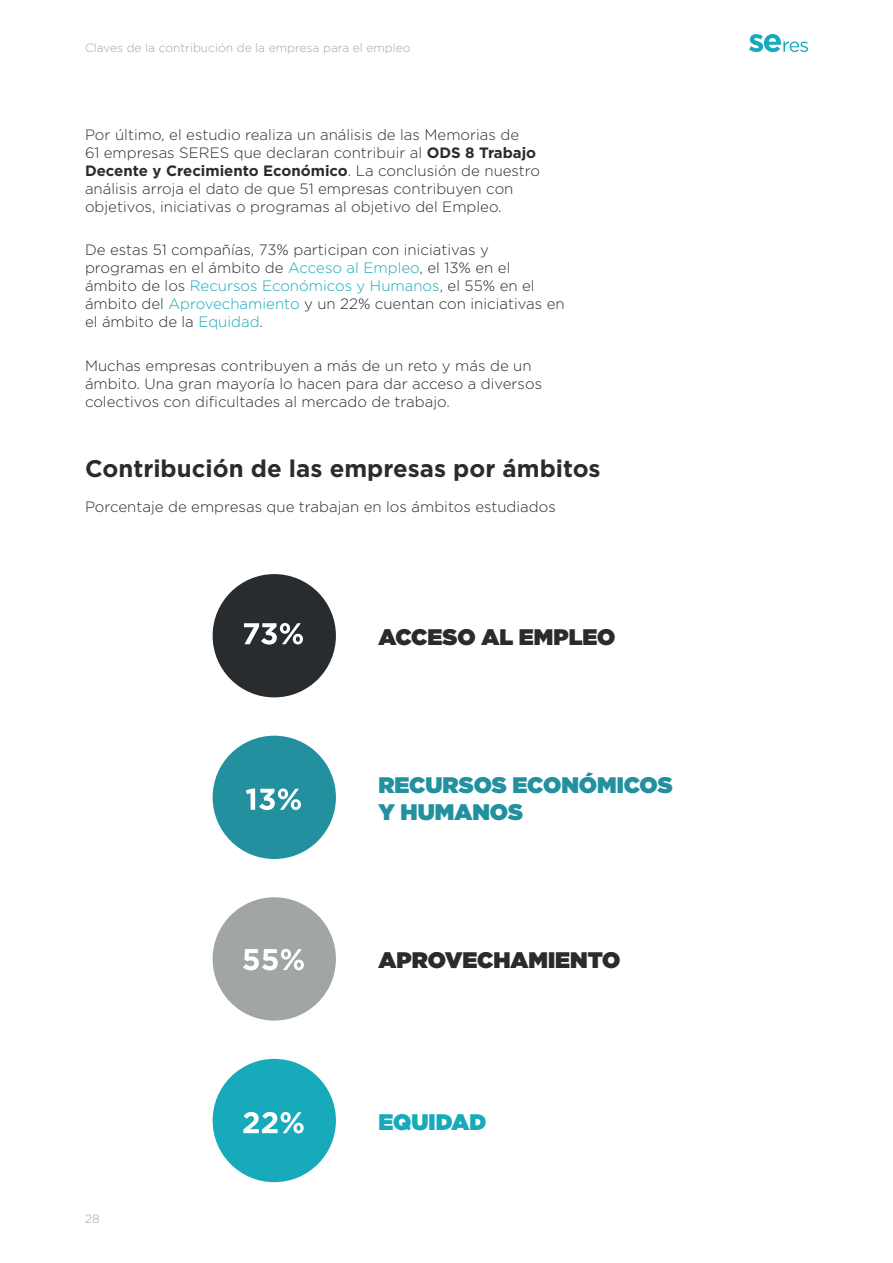
<style>
.page{position:relative;width:893px;height:1263px;background:#fff}
.page>*{position:absolute;margin:0;border:0;box-sizing:border-box;transform-origin:0 0}
.t1{font:700 24px "Gotham";color:#292c2f}
.t2{font:900 22.5px "Gotham";color:#292c2f}
.t3{font:900 22.5px/27px "Gotham";color:#23909f}
.t4{font:900 22.5px "Gotham";color:#16aabb}
.t5{font:300 15px/18px "Gotham";color:#292c2f}
.t6{font:300 12px "Gotham";color:#a1a5a6}
.s1{font-weight:700}
.s2{color:#16aabb}
</style>
<div class="page">
<svg style="left:749px;top:34px;width:59px;height:18px"></svg>
<div style="left:213px;top:574px;width:123px;height:123px;background:#292c2f;border-radius:50%"></div>
<div style="left:213px;top:736px;width:123px;height:123px;background:#23909f;border-radius:50%"></div>
<div style="left:213px;top:897px;width:123px;height:123px;background:#a1a5a6;border-radius:50%"></div>
<div style="left:213px;top:1059px;width:123px;height:123px;background:#16aabb;border-radius:50%"></div>
<svg style="left:244px;top:623px;width:59px;height:22px"></svg>
<svg style="left:243px;top:949px;width:61px;height:21px"></svg>
<svg style="left:243px;top:1112px;width:61px;height:21px"></svg>
<svg style="left:246px;top:788px;width:55px;height:22px"></svg>
<p class="t6" style="left:85px;top:40px;width:327px">Claves de la contribución de la empresa para el empleo</p>
<p class="t5" style="left:85px;top:125px;width:457px">Por último, el estudio realiza un análisis de las Memorias de<br>61 empresas SERES que declaran contribuir al <span class="s1">ODS 8 Trabajo Decente y Crecimiento Económico</span>. La conclusión de nuestro análisis arroja el dato de que 51 empresas contribuyen con objetivos, iniciativas o programas al objetivo del Empleo.</p>
<p class="t5" style="left:85px;top:240px;width:481px">De estas 51 compañías, 73% participan con iniciativas y programas en el ámbito de <span class="s2">Acceso al Empleo</span>, el 13% en el ámbito de los <span class="s2">Recursos Económicos y Humanos</span>, el 55% en el ámbito del <span class="s2">Aprovechamiento</span> y un 22% cuentan con iniciativas en el ámbito de la <span class="s2">Equidad</span>.</p>
<p class="t5" style="left:85px;top:356px;width:459px">Muchas empresas contribuyen a más de un reto y más de un ámbito. Una gran mayoría lo hacen para dar acceso a diversos colectivos con dificultades al mercado de trabajo.</p>
<h1 class="t1" style="left:85px;top:453px;width:517px">Contribución de las empresas por ámbitos</h1>
<p class="t5" style="left:85px;top:498px;width:472px">Porcentaje de empresas que trabajan en los ámbitos estudiados</p>
<h2 class="t2" style="left:378px;top:621px;width:239px">ACCESO AL EMPLEO</h2>
<h2 class="t3" style="left:378px;top:771px;width:296px">RECURSOS ECONÓMICOS<br>Y HUMANOS</h2>
<h2 class="t2" style="left:378px;top:944px;width:243px">APROVECHAMIENTO</h2>
<p class="t6" style="left:85px;top:1211px;width:16px">28</p>
<h2 class="t4" style="left:378px;top:1105px;width:109px">EQUIDAD</h2>
</div>
